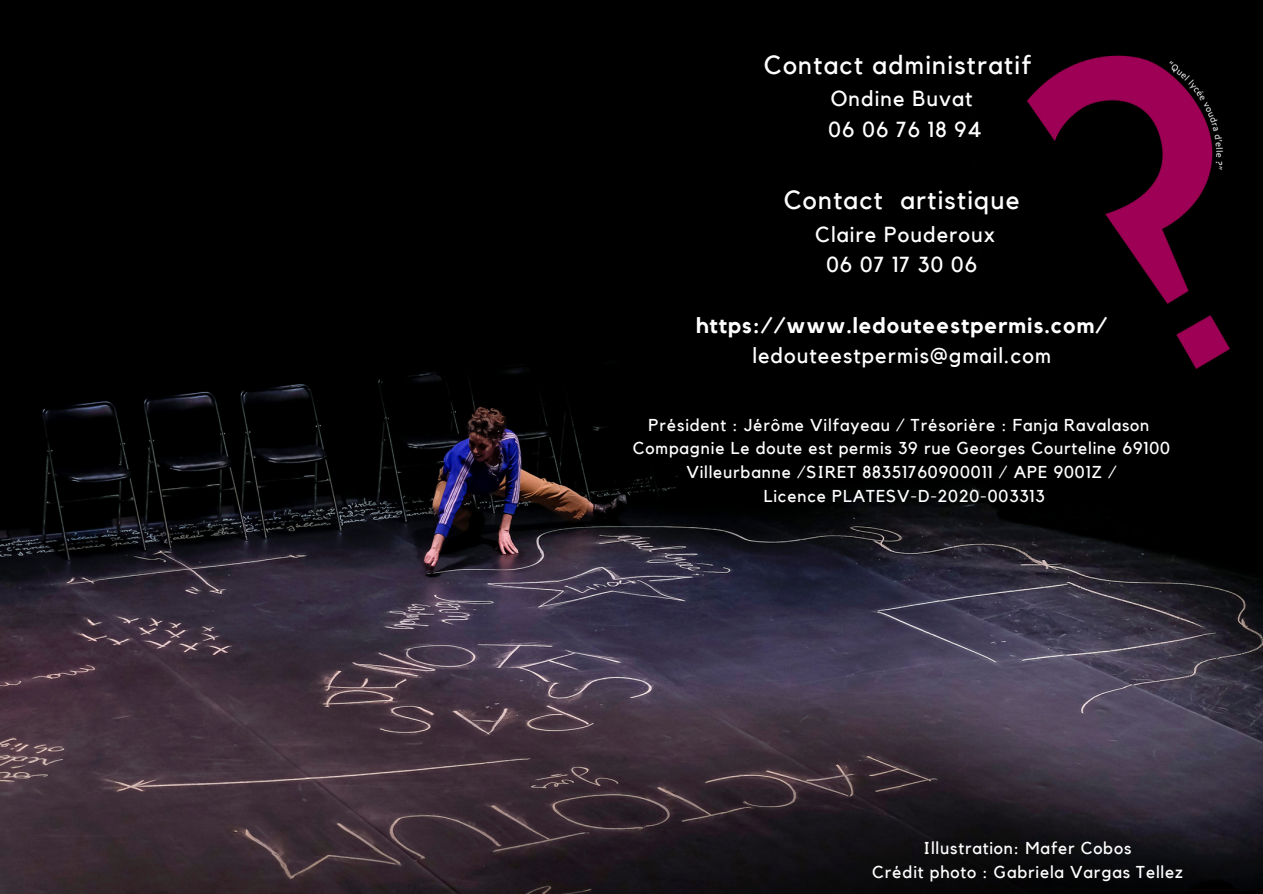
<style>
.page{position:relative;width:1263px;height:894px;background:#fff}
.page>*{position:absolute;margin:0;border:0;box-sizing:border-box;transform-origin:0 0}
.t1{font:26.1px "Kollektif";letter-spacing:.05em;color:#fff}
.t2{font:21.6px/30.3px "Kollektif";letter-spacing:.05em;color:#fff}
.t3{font:700 21.6px "Kollektif";letter-spacing:.05em;color:#fff}
.t4{font:17.1px/23.5px "Kollektif";letter-spacing:.05em;color:#fff;text-align:center}
</style>
<div class="page">
<img style="left:0;top:0;width:1263px;height:893px">
<img style="left:1027px;top:51px;width:203px;height:317px">
<h1 class="t1" style="left:764px;top:49px;width:269px">Contact administratif</h1>
<p class="t2" style="left:829px;top:84px;width:154px">Ondine Buvat<br>06 06 76 18 94</p>
<h1 class="t1" style="left:784px;top:184px;width:237px">Contact artistique</h1>
<p class="t2" style="left:815px;top:219px;width:181px;text-align:center">Claire Pouderoux<br>06 07 17 30 06</p>
<p class="t3" style="left:696px;top:312px;width:413px">https://www.ledouteestpermis.com/</p>
<p class="t2" style="left:752px;top:340px;width:300px">ledouteestpermis@gmail.com</p>
<p class="t4" style="left:633px;top:413px;width:539px">Président : Jérôme Vilfayeau / Trésorière : Fanja Ravalason Compagnie Le doute est permis 39 rue Georges Courteline 69100<br>Villeurbanne /SIRET 88351760900011 / APE 9001Z /<br>Licence PLATESV-D-2020-003313</p>
<p class="t4" style="left:872px;top:836px;width:312px">Illustration: Mafer Cobos<br>Crédit photo : Gabriela Vargas Tellez</p>
</div>
